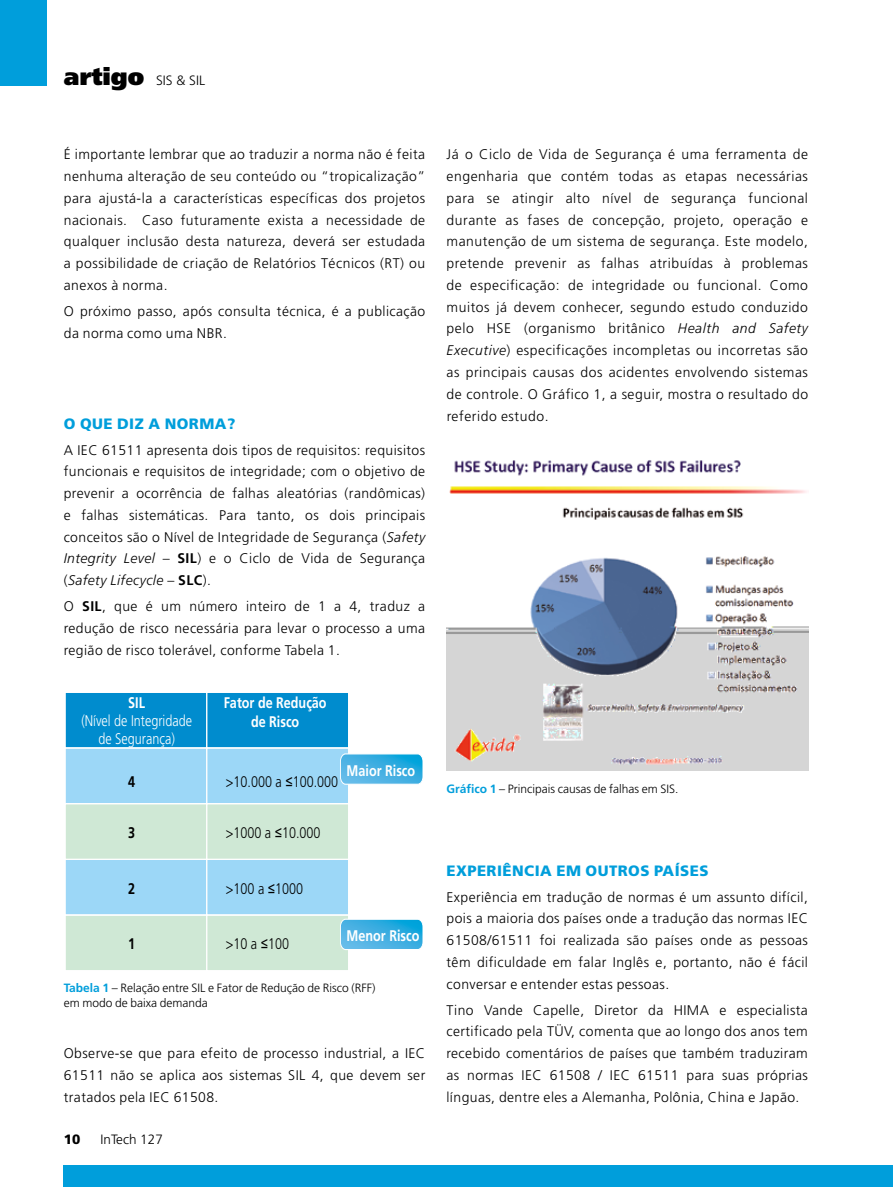
<style>
.page{position:relative;width:893px;height:1187px;background:#fff}
.page>*{position:absolute;margin:0;border:0;box-sizing:border-box;transform-origin:0 0}
.t1{font:300 15.45px "Frutiger";color:#000;scale:.82 1}
.t2{font:700 15.45px/18.3px "Frutiger";color:#fff;text-align:center;scale:.82 1}
.t3{font:300 15.45px/17.9px "Frutiger";color:#fff;text-align:center;scale:.82 1}
.t4{font:700 15.45px "Frutiger";color:#000;scale:.82 1}
.t5{font:900 15px "Frutiger";letter-spacing:.03em;color:#009edb}
.t6{font:300 13.95px/21.8px "Frutiger";letter-spacing:.03em;color:#000;text-align:justify}
.t7{font:300 13.5px "Frutiger";color:#000}
.t8{font:900 13.5px "Frutiger";color:#000}
.t9{font:300 12px/15px "Frutiger";color:#000}
.s1{font-weight:900;font-size:24px}
.s2{font-style:italic}
.s3{font-weight:700}
.s4{font-family:"Arial Unicode MS";font-weight:400}
.s5{font-weight:700;color:#009edb}
</style>
<div class="page">
<div style="left:64px;top:1165px;width:829px;height:21px;background:#009edb"></div>
<div style="left:0;top:0;width:47px;height:85px;background:#009edb"></div>
<div style="left:65px;top:692px;width:142px;height:56px;background:#008cce"></div>
<div style="left:65px;top:691px;width:142px;height:57px;border:1px solid #fff"></div>
<div style="left:207px;top:692px;width:141px;height:56px;background:#008cce"></div>
<div style="left:206px;top:691px;width:143px;height:57px;border:1px solid #fff"></div>
<div style="left:65px;top:748px;width:142px;height:55px;background:#9cd7f7"></div>
<div style="left:65px;top:747px;width:142px;height:57px;border:1px solid #fff"></div>
<div style="left:207px;top:748px;width:141px;height:55px;background:#9cd7f7"></div>
<div style="left:206px;top:747px;width:143px;height:57px;border:1px solid #fff"></div>
<div style="left:65px;top:803px;width:142px;height:56px;background:#cfe8d5"></div>
<div style="left:65px;top:803px;width:142px;height:56px;border:1px solid #fff"></div>
<div style="left:207px;top:803px;width:141px;height:56px;background:#cfe8d5"></div>
<div style="left:206px;top:803px;width:143px;height:56px;border:1px solid #fff"></div>
<div style="left:65px;top:859px;width:142px;height:56px;background:#9cd7f7"></div>
<div style="left:65px;top:858px;width:142px;height:57px;border:1px solid #fff"></div>
<div style="left:207px;top:859px;width:141px;height:56px;background:#9cd7f7"></div>
<div style="left:206px;top:858px;width:143px;height:57px;border:1px solid #fff"></div>
<div style="left:65px;top:915px;width:142px;height:55px;background:#cfe8d5"></div>
<div style="left:65px;top:914px;width:142px;height:57px;border:1px solid #fff"></div>
<div style="left:207px;top:915px;width:141px;height:55px;background:#cfe8d5"></div>
<div style="left:206px;top:914px;width:143px;height:57px;border:1px solid #fff"></div>
<hr style="left:65px;top:914px;width:1px;height:57px;background:#fff">
<hr style="left:65px;top:858px;width:1px;height:57px;background:#fff">
<hr style="left:65px;top:803px;width:1px;height:56px;background:#fff">
<hr style="left:65px;top:747px;width:1px;height:57px;background:#fff">
<hr style="left:65px;top:691px;width:1px;height:57px;background:#fff">
<hr style="left:206px;top:691px;width:1px;height:280px;background:#fff">
<hr style="left:348px;top:914px;width:1px;height:57px;background:#fff">
<hr style="left:348px;top:858px;width:1px;height:57px;background:#fff">
<hr style="left:348px;top:803px;width:1px;height:56px;background:#fff">
<hr style="left:348px;top:747px;width:1px;height:57px;background:#fff">
<hr style="left:348px;top:691px;width:1px;height:57px;background:#fff">
<hr style="left:65px;top:970px;width:284px;height:1px;background:#fff">
<hr style="left:65px;top:914px;width:284px;height:1px;background:#fff">
<hr style="left:65px;top:858px;width:284px;height:1px;background:#fff">
<hr style="left:65px;top:803px;width:284px;height:1px;background:#fff">
<hr style="left:65px;top:747px;width:284px;height:1px;background:#fff">
<hr style="left:65px;top:691px;width:284px;height:1px;background:#fff">
<svg style="left:340px;top:752px;width:83px;height:33px;background:#56b9e5"></svg>
<svg style="left:340px;top:918px;width:83px;height:32px;background:#52b7e4"></svg>
<img style="left:446px;top:460px;width:362px;height:310px">
<p class="t7" style="left:64px;top:73px;width:143px"><span class="s1">artigo</span> SIS &amp; SIL</p>
<p class="t6" style="left:64px;top:144px;width:363px">É importante lembrar que ao traduzir a norma não é feita nenhuma alteração de seu conteúdo ou “tropicalização” para ajustá-la a características específicas dos projetos nacionais. Caso futuramente exista a necessidade de qualquer inclusão desta natureza, deverá ser estudada a possibilidade de criação de Relatórios Técnicos (RT) ou anexos à norma.</p>
<p class="t6" style="left:64px;top:300px;width:363px">O próximo passo, após consulta técnica, é a publicação da norma como uma NBR.</p>
<p class="t5" style="left:64px;top:414px;width:173px">O QUE DIZ A NORMA?</p>
<p class="t6" style="left:64px;top:439px;width:363px">A IEC 61511 apresenta dois tipos de requisitos: requisitos funcionais e requisitos de integridade; com o objetivo de prevenir a ocorrência de falhas aleatórias (randômicas) e falhas sistemáticas. Para tanto, os dois principais conceitos são o Nível de Integridade de Segurança (<span class="s2">Safety Integrity Level</span> – <span class="s3">SIL</span>) e o Ciclo de Vida de Segurança (<span class="s2">Safety Lifecycle</span> – <span class="s3">SLC</span>).</p>
<p class="t6" style="left:64px;top:595px;width:363px">O <span class="s3">SIL</span>, que é um número inteiro de 1 a 4, traduz a redução de risco necessária para levar o processo a uma região de risco tolerável, conforme Tabela 1.</p>
<p class="t2" style="left:128px;top:694px;width:22px">SIL</p>
<p class="t3" style="left:81px;top:712px;width:136px">(Nível de Integridade de Segurança)</p>
<p class="t2" style="left:224px;top:694px;width:127px">Fator de Redução de Risco</p>
<p class="t4" style="left:128px;top:772px;width:10px">4</p>
<p class="t4" style="left:128px;top:823px;width:10px">3</p>
<p class="t1" style="left:226px;top:772px;width:139px">&gt;10.000 a <span class="s4">≤</span>100.000</p>
<p class="t1" style="left:226px;top:823px;width:117px">&gt;1000 a <span class="s4">≤</span>10.000</p>
<p class="t2" style="left:347px;top:761px;width:85px">Maior Risco</p>
<p class="t4" style="left:128px;top:879px;width:10px">2</p>
<p class="t1" style="left:226px;top:879px;width:96px">&gt;100 a <span class="s4">≤</span>1000</p>
<p class="t4" style="left:128px;top:934px;width:10px">1</p>
<p class="t1" style="left:226px;top:935px;width:79px">&gt;10 a <span class="s4">≤</span>100</p>
<p class="t2" style="left:347px;top:926px;width:90px">Menor Risco</p>
<p class="t9" style="left:64px;top:980px;width:313px"><span class="s5">Tabela 1</span> – Relação entre SIL e Fator de Redução de Risco (RFF) em modo de baixa demanda</p>
<p class="t6" style="left:64px;top:1042px;width:363px">Observe-se que para efeito de processo industrial, a IEC 61511 não se aplica aos sistemas SIL 4, que devem ser tratados pela IEC 61508.</p>
<p class="t8" style="left:64px;top:1131px;width:18px">10</p>
<p class="t7" style="left:101px;top:1131px;width:64px">InTech 127</p>
<p class="t6" style="left:447px;top:144px;width:363px">Já o Ciclo de Vida de Segurança é uma ferramenta de engenharia que contém todas as etapas necessárias para se atingir alto nível de segurança funcional durante as fases de concepção, projeto, operação e manutenção de um sistema de segurança. Este modelo, pretende prevenir as falhas atribuídas à problemas de especificação: de integridade ou funcional. Como muitos já devem conhecer, segundo estudo conduzido pelo HSE (organismo britânico <span class="s2">Health and Safety Executive</span>) especificações incompletas ou incorretas são as principais causas dos acidentes envolvendo sistemas de controle. O Gráfico 1, a seguir, mostra o resultado do referido estudo.</p>
<p class="t9" style="left:446px;top:781px;width:233px"><span class="s5">Gráfico 1</span> – Principais causas de falhas em SIS.</p>
<p class="t5" style="left:446px;top:861px;width:264px">EXPERIÊNCIA EM OUTROS PAÍSES</p>
<p class="t6" style="left:446px;top:886px;width:363px">Experiência em tradução de normas é um assunto difícil, pois a maioria dos países onde a tradução das normas IEC 61508/61511 foi realizada são países onde as pessoas têm dificuldade em falar Inglês e, portanto, não é fácil conversar e entender estas pessoas.</p>
<p class="t6" style="left:446px;top:999px;width:363px">Tino Vande Capelle, Diretor da HIMA e especialista certificado pela TÜV, comenta que ao longo dos anos tem recebido comentários de países que também traduziram as normas IEC 61508 / IEC 61511 para suas próprias línguas, dentre eles a Alemanha, Polônia, China e Japão.</p>
</div>
